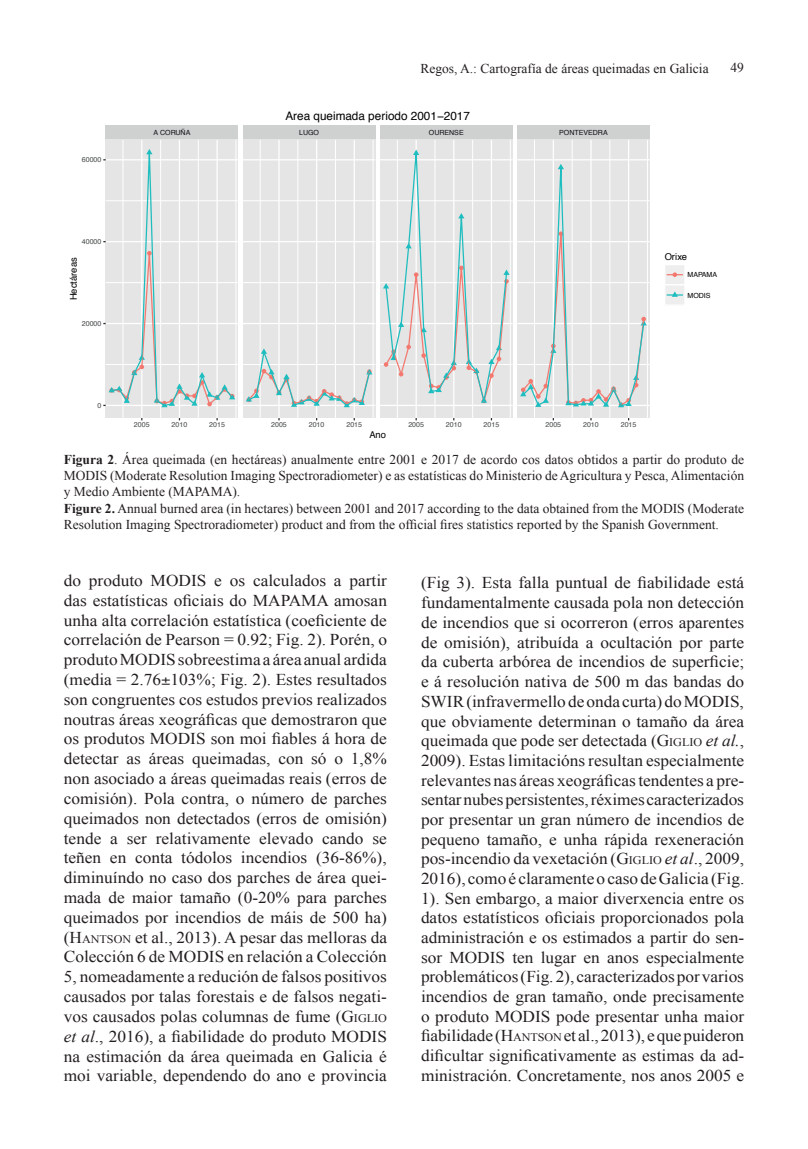
<style>
.page{position:relative;width:808px;height:1149px;background:#fff}
.page>*{position:absolute;margin:0;border:0;box-sizing:border-box;transform-origin:0 0}
.t1{font:16.5px/19.6px "Times New Roman";color:#231f20;text-align:justify;scale:1.05 1}
.t2{font:13.5px/16.2px "Times New Roman";color:#231f20}
.t3{font:11.7px "Helvetica";color:#000001}
.t4{font:9.45px "Helvetica";color:#000001}
.t5{font:7.05px "Helvetica";color:#454849}
.t6{font:7.05px "Helvetica";color:#0c0f12}
.t7{font:7.05px "Helvetica";color:#000001}
.s1{font-weight:700}
.s2{font-style:inherit}
.s3{font-size:11.55px}
.s4{font-style:italic}
</style>
<div class="page">
<div style="left:106px;top:125px;width:132px;height:15px;background:#cfd1d0"></div>
<div style="left:243px;top:125px;width:132px;height:15px;background:#cfd1d0"></div>
<div style="left:380px;top:125px;width:132px;height:15px;background:#cfd1d0"></div>
<div style="left:517px;top:125px;width:133px;height:15px;background:#cfd1d0"></div>
<div style="left:106px;top:140px;width:132px;height:278px;background:linear-gradient(to right,#e5e6e5,#e4e5e4)"></div>
<hr style="left:106px;top:364px;width:132px;height:1px;background:#fff">
<hr style="left:106px;top:282px;width:132px;height:1px;background:#fff">
<hr style="left:106px;top:200px;width:132px;height:1px;background:#fff">
<hr style="left:123px;top:140px;width:1px;height:278px;background:#fff">
<hr style="left:160px;top:140px;width:1px;height:278px;background:#fff">
<hr style="left:198px;top:140px;width:1px;height:278px;background:#fff">
<hr style="left:236px;top:140px;width:1px;height:278px;background:#fff">
<hr style="left:106px;top:404px;width:132px;height:2px;background:#fff">
<hr style="left:106px;top:323px;width:132px;height:1px;background:#fff">
<hr style="left:106px;top:241px;width:132px;height:1px;background:#fff">
<hr style="left:106px;top:159px;width:132px;height:1px;background:#fff">
<hr style="left:141px;top:140px;width:1px;height:278px;background:#fff">
<hr style="left:179px;top:140px;width:1px;height:278px;background:#fff">
<hr style="left:216px;top:140px;width:2px;height:278px;background:#fff">
<div style="left:243px;top:140px;width:132px;height:278px;background:#e4e5e4"></div>
<hr style="left:243px;top:364px;width:132px;height:1px;background:#fff">
<hr style="left:243px;top:282px;width:132px;height:1px;background:#fff">
<hr style="left:243px;top:200px;width:132px;height:1px;background:#fff">
<hr style="left:260px;top:140px;width:1px;height:278px;background:#fff">
<hr style="left:297px;top:140px;width:1px;height:278px;background:#fff">
<hr style="left:335px;top:140px;width:1px;height:278px;background:#fff">
<hr style="left:373px;top:140px;width:1px;height:278px;background:#fff">
<hr style="left:243px;top:404px;width:132px;height:2px;background:#fff">
<hr style="left:243px;top:323px;width:132px;height:1px;background:#fff">
<hr style="left:243px;top:241px;width:132px;height:1px;background:#fff">
<hr style="left:243px;top:159px;width:132px;height:1px;background:#fff">
<hr style="left:278px;top:140px;width:2px;height:278px;background:#fff">
<hr style="left:316px;top:140px;width:1px;height:278px;background:#fff">
<hr style="left:354px;top:140px;width:1px;height:278px;background:#fff">
<svg style="left:246px;top:347px;width:126px;height:60px"></svg>
<div style="left:380px;top:140px;width:132px;height:278px;background:#e4e5e4"></div>
<hr style="left:380px;top:364px;width:132px;height:1px;background:#fff">
<hr style="left:380px;top:282px;width:132px;height:1px;background:#fff">
<hr style="left:380px;top:200px;width:132px;height:1px;background:#fff">
<hr style="left:397px;top:140px;width:1px;height:278px;background:#fff">
<hr style="left:435px;top:140px;width:1px;height:278px;background:#fff">
<hr style="left:472px;top:140px;width:1px;height:278px;background:#fff">
<hr style="left:510px;top:140px;width:1px;height:278px;background:#fff">
<hr style="left:380px;top:404px;width:132px;height:2px;background:#fff">
<hr style="left:380px;top:323px;width:132px;height:1px;background:#fff">
<hr style="left:380px;top:241px;width:132px;height:1px;background:#fff">
<hr style="left:380px;top:159px;width:132px;height:1px;background:#fff">
<hr style="left:415px;top:140px;width:2px;height:278px;background:#fff">
<hr style="left:453px;top:140px;width:1px;height:278px;background:#fff">
<hr style="left:491px;top:140px;width:1px;height:278px;background:#fff">
<svg style="left:383px;top:140px;width:127px;height:265px"></svg>
<div style="left:517px;top:140px;width:133px;height:278px;background:#e4e5e4"></div>
<hr style="left:517px;top:364px;width:133px;height:1px;background:#fff">
<hr style="left:517px;top:282px;width:133px;height:1px;background:#fff">
<hr style="left:517px;top:200px;width:133px;height:1px;background:#fff">
<hr style="left:534px;top:140px;width:1px;height:278px;background:#fff">
<hr style="left:572px;top:140px;width:1px;height:278px;background:#fff">
<hr style="left:609px;top:140px;width:1px;height:278px;background:#fff">
<hr style="left:647px;top:140px;width:1px;height:278px;background:#fff">
<hr style="left:517px;top:404px;width:133px;height:2px;background:#fff">
<hr style="left:517px;top:323px;width:133px;height:1px;background:#fff">
<hr style="left:517px;top:241px;width:133px;height:1px;background:#fff">
<hr style="left:517px;top:159px;width:133px;height:1px;background:#fff">
<hr style="left:553px;top:140px;width:1px;height:278px;background:#fff">
<hr style="left:590px;top:140px;width:2px;height:278px;background:#fff">
<hr style="left:628px;top:140px;width:1px;height:278px;background:#fff">
<svg style="left:520px;top:140px;width:127px;height:267px"></svg>
<svg style="left:103px;top:140px;width:132px;height:267px;background:#e0e4e3"></svg>
<div style="left:665px;top:264px;width:20px;height:21px;background:#edeeed"></div>
<div style="left:664px;top:264px;width:21px;height:21px;border:1px solid #fff"></div>
<svg style="left:667px;top:272px;width:16px;height:5px"></svg>
<div style="left:665px;top:285px;width:20px;height:20px;background:#edeeed"></div>
<div style="left:664px;top:284px;width:21px;height:22px;border:1px solid #fff"></div>
<svg style="left:667px;top:291px;width:16px;height:6px"></svg>
<p class="t2" style="left:420px;top:60px;width:290px">Regos, A.: Cartografía de áreas queimadas en Galicia</p>
<p class="t2" style="left:730px;top:59px;width:15px">49</p>
<p class="t3" style="left:285px;top:106px;width:186px">Area queimada periodo 2001−2017</p>
<p class="t5" style="left:82px;top:154px;width:21px">60000</p>
<p class="t5" style="left:82px;top:236px;width:21px">40000</p>
<p class="t4" style="left:66px;top:300px;width:44px;rotate:-90deg">Hectáreas</p>
<p class="t5" style="left:82px;top:318px;width:21px">20000</p>
<p class="t5" style="left:98px;top:400px;width:5px">0</p>
<p class="t6" style="left:153px;top:127px;width:38px">A CORUÑA</p>
<p class="t6" style="left:299px;top:127px;width:21px">LUGO</p>
<p class="t6" style="left:429px;top:127px;width:36px">OURENSE</p>
<p class="t6" style="left:559px;top:127px;width:50px">PONTEVEDRA</p>
<p class="t4" style="left:665px;top:249px;width:24px">Orixe</p>
<p class="t7" style="left:687px;top:269px;width:31px">MAPAMA</p>
<p class="t7" style="left:687px;top:289px;width:25px">MODIS</p>
<p class="t5" style="left:134px;top:419px;width:17px">2005</p>
<p class="t5" style="left:172px;top:419px;width:17px">2010</p>
<p class="t5" style="left:209px;top:419px;width:17px">2015</p>
<p class="t5" style="left:271px;top:419px;width:17px">2005</p>
<p class="t5" style="left:309px;top:419px;width:17px">2010</p>
<p class="t5" style="left:346px;top:419px;width:17px">2015</p>
<p class="t5" style="left:408px;top:419px;width:17px">2005</p>
<p class="t5" style="left:446px;top:419px;width:17px">2010</p>
<p class="t5" style="left:484px;top:419px;width:17px">2015</p>
<p class="t5" style="left:545px;top:419px;width:17px">2005</p>
<p class="t5" style="left:583px;top:419px;width:17px">2010</p>
<p class="t5" style="left:621px;top:419px;width:17px">2015</p>
<p class="t4" style="left:369px;top:427px;width:18px">Ano</p>
<p class="t2" style="left:64px;top:451px;width:682px"><span class="s1">Figura 2</span>. Área queimada (en hectáreas) anualmente entre 2001 e 2017 de acordo cos datos obtidos a partir do produto de MODIS (Moderate Resolution Imaging Spectroradiometer) e as estatísticas do Ministerio de Agricultura y Pesca, Alimentación y Medio Ambiente (MAPAMA).<br><span class="s1">Figure 2.</span> Annual burned area (in hectares) between 2001 and 2017 according to the data obtained from the MODIS (Moderate Resolution Imaging Spectroradiometer) product and from the official fires statistics reported by the Spanish Government.</p>
<p class="t1" style="left:64px;top:570px;width:309px">do produto MODIS e os calculados a partir das estatísticas oficiais do MAPAMA amosan unha alta correlación estatística (coeficiente de correlación de Pearson = 0.92; Fig. 2). Porén, o produto MODIS sobreestima a área anual ardida (media = 2.76 103%; Fig. 2). Estes resultados son congruentes cos estudos previos realizados noutras áreas xeográficas que demostraron que os produtos MODIS son moi fiables á hora de detectar as áreas queimadas, con só o 1,8% non asociado a áreas queimadas reais (erros de comisión). Pola contra, o número de parches queimados non detectados (erros de omisión) tende a ser relativamente elevado cando se teñen en conta tódolos incendios (36-86%), diminuíndo no caso dos parches de área quei&shy;mada de maior tamaño (0-20% para parches queimados por incendios de máis de 500 ha) (<span class="s2">H</span><span class="s3">ANTSON</span> et al., 2013). A pesar das melloras da Colección 6 de MODIS en relación a Colección 5, nomeadamente a redución de falsos positivos causados por talas forestais e de falsos negati&shy;vos causados polas columnas de fume (<span class="s2">G</span><span class="s3">IGLIO </span><span class="s4">et al</span>., 2016), a fiabilidade do produto MODIS na estimación da área queimada en Galicia é moi variable, dependendo do ano e provincia</p>
<p class="t1" style="left:421px;top:572px;width:309px">(Fig 3). Esta falla puntual de fiabilidade está fundamentalmente causada pola non detección de incendios que si ocorreron (erros aparentes de omisión), atribuída a ocultación por parte da cuberta arbórea de incendios de superficie; e á resolución nativa de 500 m das bandas do SWIR (infravermello de onda curta) do MODIS, que obviamente determinan o tamaño da área queimada que pode ser detectada (<span class="s2">G</span><span class="s3">IGLIO</span> <span class="s4">et al.</span>, 2009). Estas limitacións resultan especialmente relevantes nas áreas xeográficas tendentes a pre&shy;sentar nubes persistentes, réximes caracterizados por presentar un gran número de incendios de pequeno tamaño, e unha rápida rexeneración pos-incendio da vexetación (<span class="s2">G</span><span class="s3">IGLIO</span> <span class="s4">et al</span>., 2009, 2016), como é claramente o caso de Galicia (Fig.<br>1). Sen embargo, a maior diverxencia entre os datos estatísticos oficiais proporcionados pola administración e os estimados a partir do sen&shy;sor MODIS ten lugar en anos especialmente problemáticos (Fig. 2), caracterizados por varios incendios de gran tamaño, onde precisamente o produto MODIS pode presentar unha maior fiabilidade (<span class="s2">H</span><span class="s3">ANTSON</span> et al., 2013), e que puideron dificultar significativamente as estimas da ad&shy;ministración. Concretamente, nos anos 2005 e</p>
</div>
